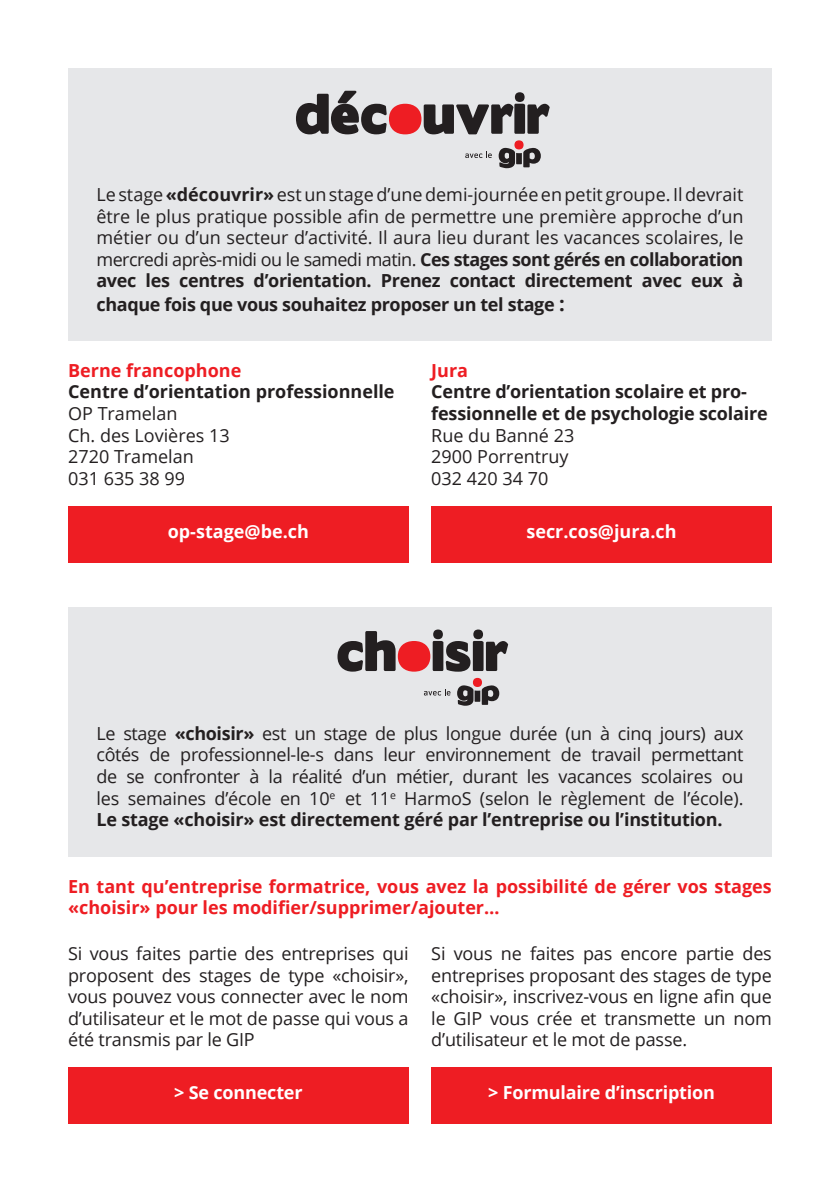
<style>
.page{position:relative;width:840px;height:1191px;background:#fff}
.page>*{position:absolute;margin:0;border:0;box-sizing:border-box;transform-origin:0 0}
.t1{font:18px/21.6px "Open Sans";letter-spacing:-.01em;color:#231f20;text-align:justify}
.t2{font:700 18px/21.6px "Open Sans";letter-spacing:-.01em;color:#231f20}
.t3{font:700 18px/21.6px "Open Sans";color:#ee1d23}
.t4{font:700 18px "Open Sans";letter-spacing:-.01em;color:#fff}
.s1{font-weight:700}
.s2{font-size:20px}
</style>
<div class="page">
<div style="left:68px;top:68px;width:703px;height:272px;background:#e6e7e9"></div>
<div style="left:68px;top:607px;width:703px;height:249px;background:#e6e7e9"></div>
<div style="left:68px;top:1066px;width:340px;height:57px;background:#ee1d23"></div>
<div style="left:68px;top:506px;width:340px;height:57px;background:#ee1d23"></div>
<div style="left:431px;top:1066px;width:340px;height:57px;background:#ee1d23"></div>
<div style="left:431px;top:506px;width:340px;height:57px;background:#ee1d23"></div>
<svg style="left:424px;top:689px;width:26px;height:6px"></svg>
<svg style="left:337px;top:629px;width:171px;height:42px"></svg>
<svg style="left:457px;top:678px;width:42px;height:27px"></svg>
<svg style="left:465px;top:152px;width:26px;height:6px"></svg>
<svg style="left:296px;top:91px;width:253px;height:43px"></svg>
<svg style="left:498px;top:140px;width:42px;height:28px"></svg>
<p class="t1" style="left:96px;top:183px;width:648px">Le stage <span class="s1">«découvrir»</span> est un stage d’une demi-journée en petit groupe. Il devrait être le plus pratique possible afin de permettre une première approche d’un métier ou d’un secteur d’activité. Il aura lieu durant les vacances scolaires, le mercredi après-midi ou le samedi matin. <span class="s1">Ces stages sont gérés en collaboration avec les centres d’orientation. Prenez contact directement avec eux à</span></p>
<p class="t2" style="left:96px;top:293px;width:469px">chaque fois que vous souhaitez proposer un tel stage <span class="s2">:</span></p>
<p class="t3" style="left:68px;top:359px;width:175px">Berne francophone</p>
<p class="t2" style="left:68px;top:380px;width:328px">Centre d’orientation professionnelle</p>
<p class="t1" style="left:68px;top:402px;width:163px;text-align:left">OP Tramelan<br>Ch. des Lovières 13<br>2720 Tramelan<br>031 635 38 99</p>
<p class="t4" style="left:168px;top:518px;width:143px">op-stage@be.ch</p>
<p class="t3" style="left:431px;top:359px;width:38px">Jura</p>
<p class="t2" style="left:431px;top:380px;width:338px">Centre d’orientation scolaire et pro&shy;fessionnelle et de psychologie scolaire</p>
<p class="t1" style="left:431px;top:424px;width:144px;text-align:left">Rue du Banné 23<br>2900 Porrentruy<br>032 420 34 70</p>
<p class="t4" style="left:526px;top:518px;width:152px">secr.cos@jura.ch</p>
<p class="t1" style="left:96px;top:722px;width:648px">Le stage <span class="s1">«choisir»</span> est un stage de plus longue durée (un à cinq jours) aux côtés de professionnel-le-s dans leur environnement de travail permettant de se confronter à la réalité d’un métier, durant les vacances scolaires ou les semaines d’école en 10<sup>e</sup> et 11<sup>e</sup> HarmoS (selon le règlement de l’école).<br><span class="s1">Le stage «choisir» est directement géré par l’entreprise ou l’institution.</span></p>
<p class="t3" style="left:68px;top:875px;width:704px">En tant qu’entreprise formatrice, vous avez la possibilité de gérer vos stages «choisir» pour les modifier/supprimer/ajouter…</p>
<p class="t1" style="left:68px;top:942px;width:342px">Si vous faites partie des entreprises qui proposent des stages de type «choisir», vous pouvez vous connecter avec le nom d’utilisateur et le mot de passe qui vous a été transmis par le GIP</p>
<p class="t4" style="left:174px;top:1080px;width:130px">&gt; Se connecter</p>
<p class="t1" style="left:431px;top:942px;width:342px">Si vous ne faites pas encore partie des entreprises proposant des stages de type «choisir», inscrivez-vous en ligne afin que le GIP vous crée et transmette un nom d’utilisateur et le mot de passe.</p>
<p class="t4" style="left:488px;top:1080px;width:228px">&gt; Formulaire d’inscription</p>
</div>
